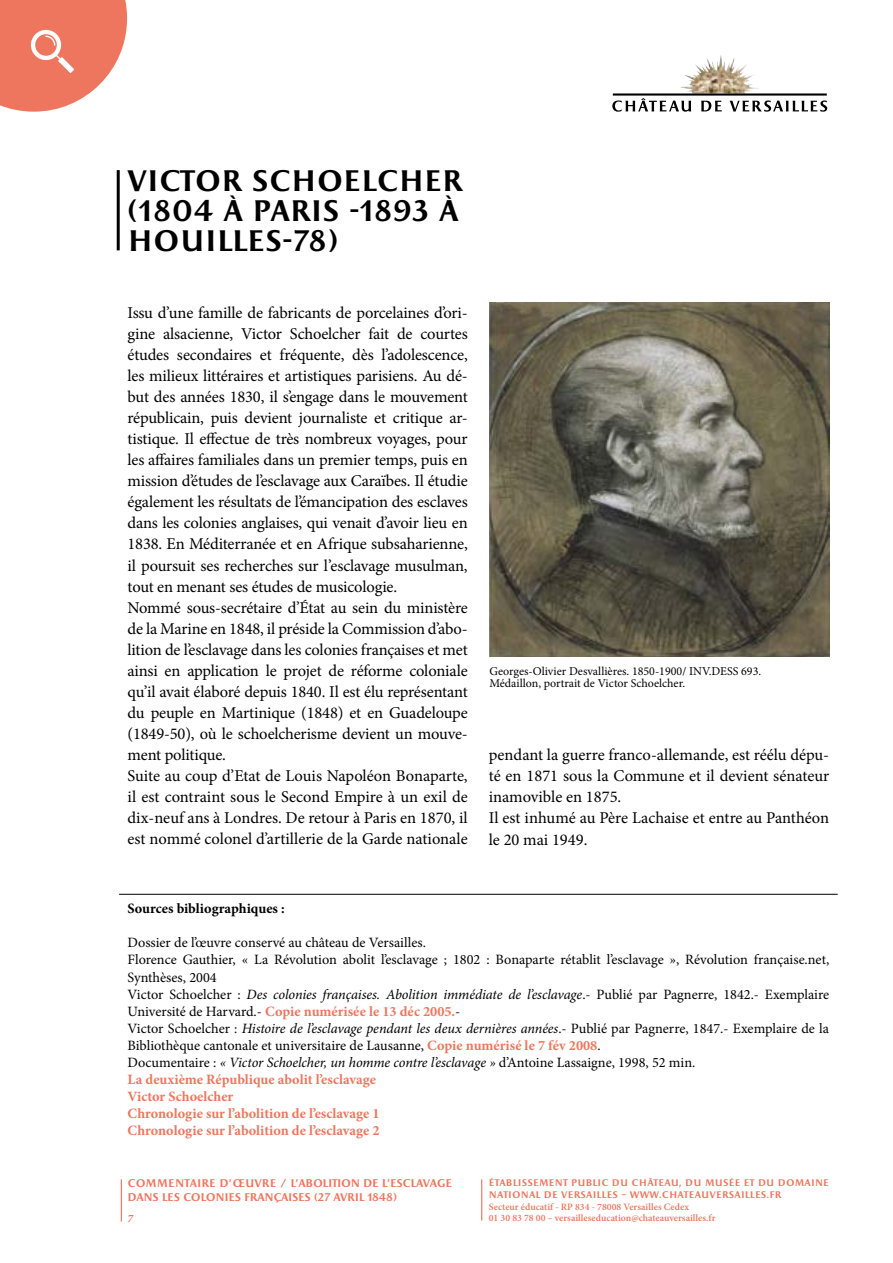
<style>
.page{position:relative;width:893px;height:1263px;background:#fff}
.page>*{position:absolute;margin:0;border:0;box-sizing:border-box;transform-origin:0 0}
.t1{font:700 30px/30px "Apollon";color:#000}
.t2{font:16.5px/21px "Minion Pro";letter-spacing:-.01em;color:#000}
.t3{font:14.25px/17.1px "Minion Pro";color:#000}
.t4{font:700 14.25px "Minion Pro";color:#000}
.t5{font:12px/12px "Minion Pro";color:#000}
.t6{font:700 11.25px/13.5px "Apollon";letter-spacing:-.03em;color:#ee765e}
.t7{font:italic 700 11.25px "Minion Pro";color:#ee765e}
.t8{font:600 9.75px/11.7px "Minion Pro";color:#ee765e}
.t9{font:700 9.6px/11.7px "Apollon";letter-spacing:.015em;color:#ee765e}
.s1{font-style:italic}
.s2{font-weight:700;color:#ee765e}
</style>
<div class="page">
<img style="left:681px;top:55px;width:78px;height:38px">
<svg style="left:612px;top:93px;width:215px;height:19px"></svg>
<hr style="left:121px;top:1179px;width:1px;height:42px;background:#ee765e">
<hr style="left:481px;top:1179px;width:1px;height:41px;background:#ee765e">
<svg style="left:0;top:0;width:127px;height:112px"></svg>
<hr style="left:117px;top:170px;width:3px;height:80px;background:#000">
<img style="left:489px;top:302px;width:340px;height:355px">
<hr style="left:119px;top:894px;width:719px;height:1px;background:#000">
<h1 class="t1" style="left:128px;top:168px;width:337px">VICTOR SCHOELCHER (1804 À PARIS -1893 À<br>HOUILLES-78)</h1>
<p class="t2" style="left:128px;top:302px;width:342px">Issu d’une famille de fabricants de porcelaines d’ori&shy;gine alsacienne, Victor Schoelcher fait de courtes études secondaires et fréquente, dès l’adolescence, les milieux littéraires et artistiques parisiens. Au dé&shy;but des années 1830, il s’engage dans le mouvement républicain, puis devient journaliste et critique ar&shy;tistique. Il effectue de très nombreux voyages, pour les affaires familiales dans un premier temps, puis en mission d’études de l’esclavage aux Caraïbes. Il étudie également les résultats de l’émancipation des esclaves dans les colonies anglaises, qui venait d’avoir lieu en 1838. En Méditerranée et en Afrique subsaharienne, il poursuit ses recherches sur l’esclavage musulman, tout en menant ses études de musicologie.<br>Nommé sous-secrétaire d’État au sein du ministère de la Marine en 1848, il préside la Commission d’abo&shy;lition de l’esclavage dans les colonies françaises et met ainsi en application le projet de réforme coloniale qu’il avait élaboré depuis 1840. Il est élu représentant du peuple en Martinique (1848) et en Guadeloupe (1849-50), où le schoelcherisme devient un mouve&shy;ment politique.<br>Suite au coup d’Etat de Louis Napoléon Bonaparte, il est contraint sous le Second Empire à un exil de dix-neuf ans à Londres. De retour à Paris en 1870, il est nommé colonel d’artillerie de la Garde nationale</p>
<p class="t5" style="left:489px;top:665px;width:273px">Georges-Olivier Desvallières. 1850-1900/ INV.DESS 693.<br>Médaillon, portrait de Victor Schoelcher.</p>
<p class="t2" style="left:489px;top:744px;width:342px">pendant la guerre franco-allemande, est réélu dépu&shy;té en 1871 sous la Commune et il devient sénateur inamovible en 1875.<br>Il est inhumé au Père Lachaise et entre au Panthéon le 20 mai 1949.</p>
<p class="t4" style="left:128px;top:898px;width:159px">Sources bibliographiques :</p>
<p class="t3" style="left:128px;top:934px;width:703px">Dossier de l’œuvre conservé au château de Versailles.<br>Florence Gauthier, « La Révolution abolit l’esclavage ; 1802 : Bonaparte rétablit l’esclavage », Révolution française.net, Synthèses, 2004<br>Victor Schoelcher : <span class="s1">Des colonies françaises. Abolition immédiate de l’esclavage</span>.- Publié par Pagnerre, 1842.- Exemplaire Université de Harvard.- <span class="s2">Copie numérisée le 13 déc 2005.</span>-<br>Victor Schoelcher : <span class="s1">Histoire de l’esclavage pendant les deux dernières années</span>.- Publié par Pagnerre, 1847.- Exemplaire de la Bibliothèque cantonale et universitaire de Lausanne, <span class="s2">Copie numérisé le 7 fév 2008</span>.<br>Documentaire : <span class="s1">« Victor Schoelcher, un homme contre l’esclavage »</span> d’Antoine Lassaigne, 1998, 52 min.<br><span class="s2">La deuxième République abolit l’esclavage<br>Victor Schoelcher<br>Chronologie sur l’abolition de l’esclavage 1<br>Chronologie sur l’abolition de l’esclavage 2</span></p>
<p class="t6" style="left:128px;top:1177px;width:326px">COMMENTAIRE D’ŒUVRE / L’ABOLITION DE L’ESCLAVAGE<br>DANS LES COLONIES FRANÇAISES (27 AVRIL 1848)</p>
<p class="t7" style="left:128px;top:1210px;width:7px">7</p>
<p class="t9" style="left:489px;top:1178px;width:342px">ÉTABLISSEMENT PUBLIC DU CHÂTEAU, DU MUSÉE ET DU DOMAINE<br>NATIONAL DE VERSAILLES – WWW.CHATEAUVERSAILLES.FR</p>
<p class="t8" style="left:489px;top:1200px;width:228px">Secteur éducatif - RP 834 - 78008 Versailles Cedex<br>01 30 83 78 00 – versailleseducation@chateauversailles.fr</p>
</div>
